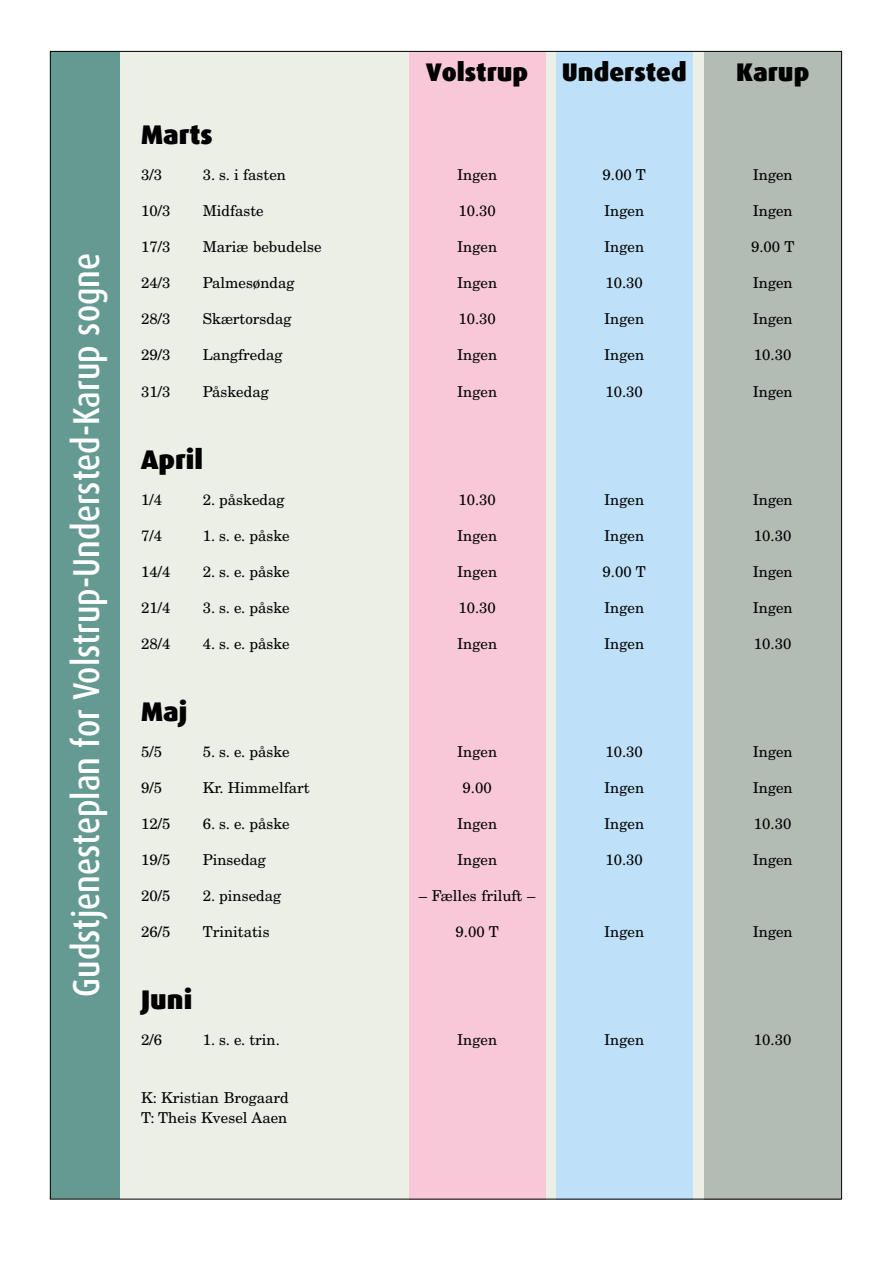
<style>
.page{position:relative;width:893px;height:1263px;background:#fff}
.page>*{position:absolute;margin:0;border:0;box-sizing:border-box;transform-origin:0 0}
.t1{font:500 37.5px "Dax";color:#fff;scale:.85 1}
.t2{font:900 27px "Dax";color:#000}
.t3{font:900 25.5px "Dax";color:#000}
.t4{font:15px/19.5px "New Century Schlbk LT Std";color:#000}
</style>
<div class="page">
<div style="left:50px;top:51px;width:791px;height:1148px;background:#ebefe6"></div>
<div style="left:50px;top:51px;width:69px;height:1148px;background:#649a92"></div>
<div style="left:409px;top:51px;width:136px;height:1148px;background:#f9c8d8"></div>
<div style="left:556px;top:51px;width:136px;height:1148px;background:#bee1f9"></div>
<div style="left:705px;top:51px;width:136px;height:1148px;background:#b2bcb4"></div>
<h1 class="t1" style="left:65px;top:997px;width:876px;rotate:-90deg">Gudstjenesteplan for Volstrup-Understed-Karup sogne</h1>
<h3 class="t3" style="left:426px;top:58px;width:103px">Volstrup</h3>
<h3 class="t3" style="left:562px;top:58px;width:126px">Understed</h3>
<h3 class="t3" style="left:736px;top:58px;width:75px">Karup</h3>
<h2 class="t2" style="left:141px;top:120px;width:73px">Marts</h2>
<p class="t4" style="left:141px;top:165px;width:22px">3/3</p>
<p class="t4" style="left:203px;top:165px;width:85px">3. s. i fasten</p>
<p class="t4" style="left:457px;top:165px;width:41px">Ingen</p>
<p class="t4" style="left:603px;top:165px;width:45px">9.00 T</p>
<p class="t4" style="left:753px;top:165px;width:41px">Ingen</p>
<p class="t4" style="left:141px;top:201px;width:31px">10/3</p>
<p class="t4" style="left:203px;top:201px;width:63px">Midfaste</p>
<p class="t4" style="left:458px;top:201px;width:39px">10.30</p>
<p class="t4" style="left:604px;top:201px;width:41px">Ingen</p>
<p class="t4" style="left:753px;top:201px;width:41px">Ingen</p>
<p class="t4" style="left:141px;top:237px;width:31px">17/3</p>
<p class="t4" style="left:203px;top:237px;width:121px">Mariæ bebudelse</p>
<p class="t4" style="left:457px;top:237px;width:41px">Ingen</p>
<p class="t4" style="left:604px;top:237px;width:41px">Ingen</p>
<p class="t4" style="left:751px;top:237px;width:45px">9.00 T</p>
<p class="t4" style="left:141px;top:273px;width:31px">24/3</p>
<p class="t4" style="left:203px;top:273px;width:93px">Palmesøndag</p>
<p class="t4" style="left:457px;top:273px;width:41px">Ingen</p>
<p class="t4" style="left:605px;top:273px;width:39px">10.30</p>
<p class="t4" style="left:753px;top:273px;width:41px">Ingen</p>
<p class="t4" style="left:141px;top:309px;width:31px">28/3</p>
<p class="t4" style="left:203px;top:309px;width:90px">Skærtorsdag</p>
<p class="t4" style="left:458px;top:309px;width:39px">10.30</p>
<p class="t4" style="left:604px;top:309px;width:41px">Ingen</p>
<p class="t4" style="left:753px;top:309px;width:41px">Ingen</p>
<p class="t4" style="left:141px;top:345px;width:31px">29/3</p>
<p class="t4" style="left:203px;top:345px;width:81px">Langfredag</p>
<p class="t4" style="left:457px;top:345px;width:41px">Ingen</p>
<p class="t4" style="left:604px;top:345px;width:41px">Ingen</p>
<p class="t4" style="left:754px;top:345px;width:39px">10.30</p>
<p class="t4" style="left:141px;top:381px;width:31px">31/3</p>
<p class="t4" style="left:203px;top:381px;width:68px">Påskedag</p>
<p class="t4" style="left:457px;top:381px;width:41px">Ingen</p>
<p class="t4" style="left:605px;top:381px;width:39px">10.30</p>
<p class="t4" style="left:753px;top:381px;width:41px">Ingen</p>
<h2 class="t2" style="left:141px;top:444px;width:63px">April</h2>
<p class="t4" style="left:141px;top:489px;width:22px">1/4</p>
<p class="t4" style="left:203px;top:489px;width:83px">2. påskedag</p>
<p class="t4" style="left:458px;top:489px;width:39px">10.30</p>
<p class="t4" style="left:604px;top:489px;width:41px">Ingen</p>
<p class="t4" style="left:753px;top:489px;width:41px">Ingen</p>
<p class="t4" style="left:141px;top:525px;width:22px">7/4</p>
<p class="t4" style="left:203px;top:525px;width:89px">1. s. e. påske</p>
<p class="t4" style="left:457px;top:525px;width:41px">Ingen</p>
<p class="t4" style="left:604px;top:525px;width:41px">Ingen</p>
<p class="t4" style="left:754px;top:525px;width:39px">10.30</p>
<p class="t4" style="left:141px;top:561px;width:31px">14/4</p>
<p class="t4" style="left:203px;top:561px;width:89px">2. s. e. påske</p>
<p class="t4" style="left:457px;top:561px;width:41px">Ingen</p>
<p class="t4" style="left:603px;top:561px;width:45px">9.00 T</p>
<p class="t4" style="left:753px;top:561px;width:41px">Ingen</p>
<p class="t4" style="left:141px;top:597px;width:31px">21/4</p>
<p class="t4" style="left:203px;top:597px;width:89px">3. s. e. påske</p>
<p class="t4" style="left:458px;top:597px;width:39px">10.30</p>
<p class="t4" style="left:604px;top:597px;width:41px">Ingen</p>
<p class="t4" style="left:753px;top:597px;width:41px">Ingen</p>
<p class="t4" style="left:141px;top:633px;width:31px">28/4</p>
<p class="t4" style="left:203px;top:633px;width:89px">4. s. e. påske</p>
<p class="t4" style="left:457px;top:633px;width:41px">Ingen</p>
<p class="t4" style="left:604px;top:633px;width:41px">Ingen</p>
<p class="t4" style="left:754px;top:633px;width:39px">10.30</p>
<h2 class="t2" style="left:141px;top:696px;width:48px">Maj</h2>
<p class="t4" style="left:141px;top:741px;width:22px">5/5</p>
<p class="t4" style="left:203px;top:741px;width:89px">5. s. e. påske</p>
<p class="t4" style="left:457px;top:741px;width:41px">Ingen</p>
<p class="t4" style="left:605px;top:741px;width:39px">10.30</p>
<p class="t4" style="left:753px;top:741px;width:41px">Ingen</p>
<p class="t4" style="left:141px;top:777px;width:22px">9/5</p>
<p class="t4" style="left:203px;top:777px;width:108px">Kr. Himmelfart</p>
<p class="t4" style="left:463px;top:777px;width:31px">9.00</p>
<p class="t4" style="left:604px;top:777px;width:41px">Ingen</p>
<p class="t4" style="left:753px;top:777px;width:41px">Ingen</p>
<p class="t4" style="left:141px;top:813px;width:31px">12/5</p>
<p class="t4" style="left:203px;top:813px;width:89px">6. s. e. påske</p>
<p class="t4" style="left:457px;top:813px;width:41px">Ingen</p>
<p class="t4" style="left:604px;top:813px;width:41px">Ingen</p>
<p class="t4" style="left:754px;top:813px;width:39px">10.30</p>
<p class="t4" style="left:141px;top:849px;width:31px">19/5</p>
<p class="t4" style="left:203px;top:849px;width:65px">Pinsedag</p>
<p class="t4" style="left:457px;top:849px;width:41px">Ingen</p>
<p class="t4" style="left:605px;top:849px;width:39px">10.30</p>
<p class="t4" style="left:753px;top:849px;width:41px">Ingen</p>
<p class="t4" style="left:141px;top:885px;width:31px">20/5</p>
<p class="t4" style="left:203px;top:885px;width:80px">2. pinsedag</p>
<p class="t4" style="left:419px;top:885px;width:118px">– Fælles friluft –</p>
<p class="t4" style="left:141px;top:921px;width:31px">26/5</p>
<p class="t4" style="left:203px;top:921px;width:68px">Trinitatis</p>
<p class="t4" style="left:456px;top:921px;width:45px">9.00 T</p>
<p class="t4" style="left:604px;top:921px;width:41px">Ingen</p>
<p class="t4" style="left:753px;top:921px;width:41px">Ingen</p>
<h2 class="t2" style="left:141px;top:984px;width:53px">Juni</h2>
<p class="t4" style="left:141px;top:1029px;width:22px">2/6</p>
<p class="t4" style="left:203px;top:1029px;width:79px">1. s. e. trin.</p>
<p class="t4" style="left:457px;top:1029px;width:41px">Ingen</p>
<p class="t4" style="left:604px;top:1029px;width:41px">Ingen</p>
<p class="t4" style="left:754px;top:1029px;width:39px">10.30</p>
<p class="t4" style="left:141px;top:1088px;width:149px">K: Kristian Brogaard<br>T: Theis Kvesel Aaen</p>
</div>
